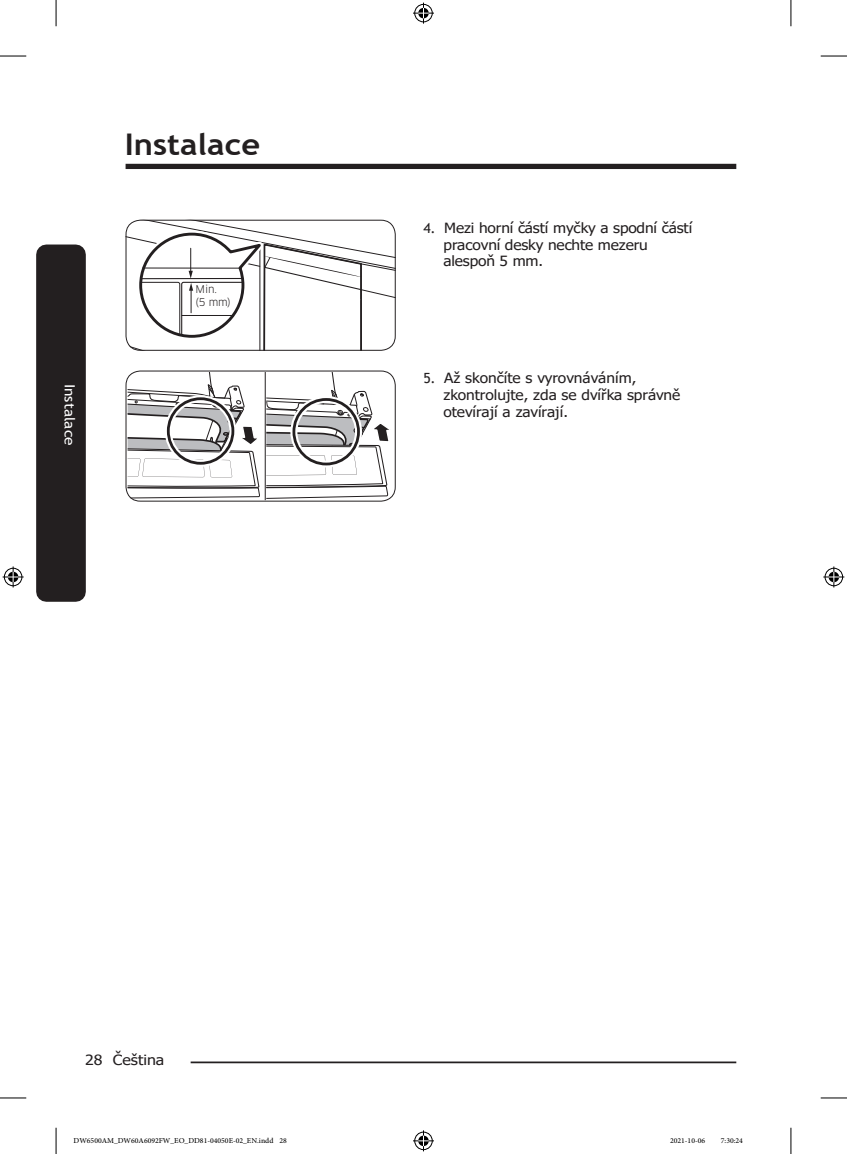
<style>
.page{position:relative;width:847px;height:1154px;background:#fff}
.page>*{position:absolute;margin:0;border:0;box-sizing:border-box;transform-origin:0 0}
.t1{font:700 29.75px "Trebuchet MS";color:#231f20;scale:1.09 1}
.t2{font:14px/16.8px "Tahoma";letter-spacing:-.005em;color:#231f20;scale:1.1 1}
.t3{font:14px "Trebuchet MS";color:#fff;scale:1.1 1}
.t4{font:14px "Tahoma";letter-spacing:-.005em;color:#231f20;scale:1.13 1}
.t5{font:10.5px "Adobe Arabic";color:#000}
.P_Small{font:10.5px/12.6px "Samsung Clan Pro";color:#231f20}
.s1{font-family:"Trebuchet MS"}
</style>
<div class="page">
<hr style="left:125px;top:1061px;width:611px;height:2px;background:#231f20">
<div style="left:111px;top:1051px;width:79px;height:18px;background:#fff"></div>
<div style="left:125px;top:164px;width:611px;height:5px;background:#231f20"></div>
<svg style="left:126px;top:220px;width:269px;height:131px"></svg>
<div style="left:125px;top:220px;width:270px;height:131px;border:1px solid #231f20;border-radius:14px"></div>
<svg style="left:127px;top:372px;width:266px;height:127px"></svg>
<div style="left:125px;top:371px;width:270px;height:130px;border:1px solid #231f20;border-radius:14px"></div>
<svg style="left:0;top:56px;width:26px;height:1px"></svg>
<svg style="left:820px;top:56px;width:26px;height:1px"></svg>
<svg style="left:0;top:1097px;width:26px;height:1px"></svg>
<svg style="left:820px;top:1097px;width:26px;height:1px"></svg>
<svg style="left:56px;top:0;width:1px;height:26px"></svg>
<svg style="left:56px;top:1128px;width:1px;height:26px"></svg>
<svg style="left:790px;top:0;width:1px;height:26px"></svg>
<svg style="left:790px;top:1128px;width:1px;height:26px"></svg>
<svg style="left:413px;top:3px;width:21px;height:21px"></svg>
<svg style="left:413px;top:1130px;width:21px;height:21px"></svg>
<svg style="left:3px;top:566px;width:21px;height:21px"></svg>
<svg style="left:823px;top:566px;width:21px;height:21px"></svg>
<div style="left:36px;top:244px;width:50px;height:358px;background:#231f20"></div>
<p class="t3" style="left:78px;top:384px;width:58px;rotate:90deg">Instalace</p>
<h1 class="t1" style="left:125px;top:126px;width:125px">Instalace</h1>
<p class="P_Small" style="left:195px;top:283px;width:37px">Min.<br>(5 mm)</p>
<p class="t2" style="left:443px;top:220px;width:228px;text-indent:-20px"><span class="s1">4.</span> Mezi horní částí myčky a spodní částí pracovní desky nechte mezeru alespoň 5 mm.</p>
<p class="t2" style="left:443px;top:371px;width:217px;text-indent:-20px"><span class="s1">5.</span> Až skončíte s vyrovnáváním, zkontrolujte, zda se dvířka správně otevírají a zavírají.</p>
<p class="t4" style="left:85px;top:1051px;width:72px">28 Čeština</p>
<p class="t5" style="left:74px;top:1133px;width:215px">DW6500AM_DW60A6092FW_EO_DD81-04050E-02_EN.indd 28</p>
<p class="t5" style="left:669px;top:1133px;width:37px">2021-10-06</p>
<p class="t5" style="left:720px;top:1133px;width:24px">7:30:24</p>
</div>
